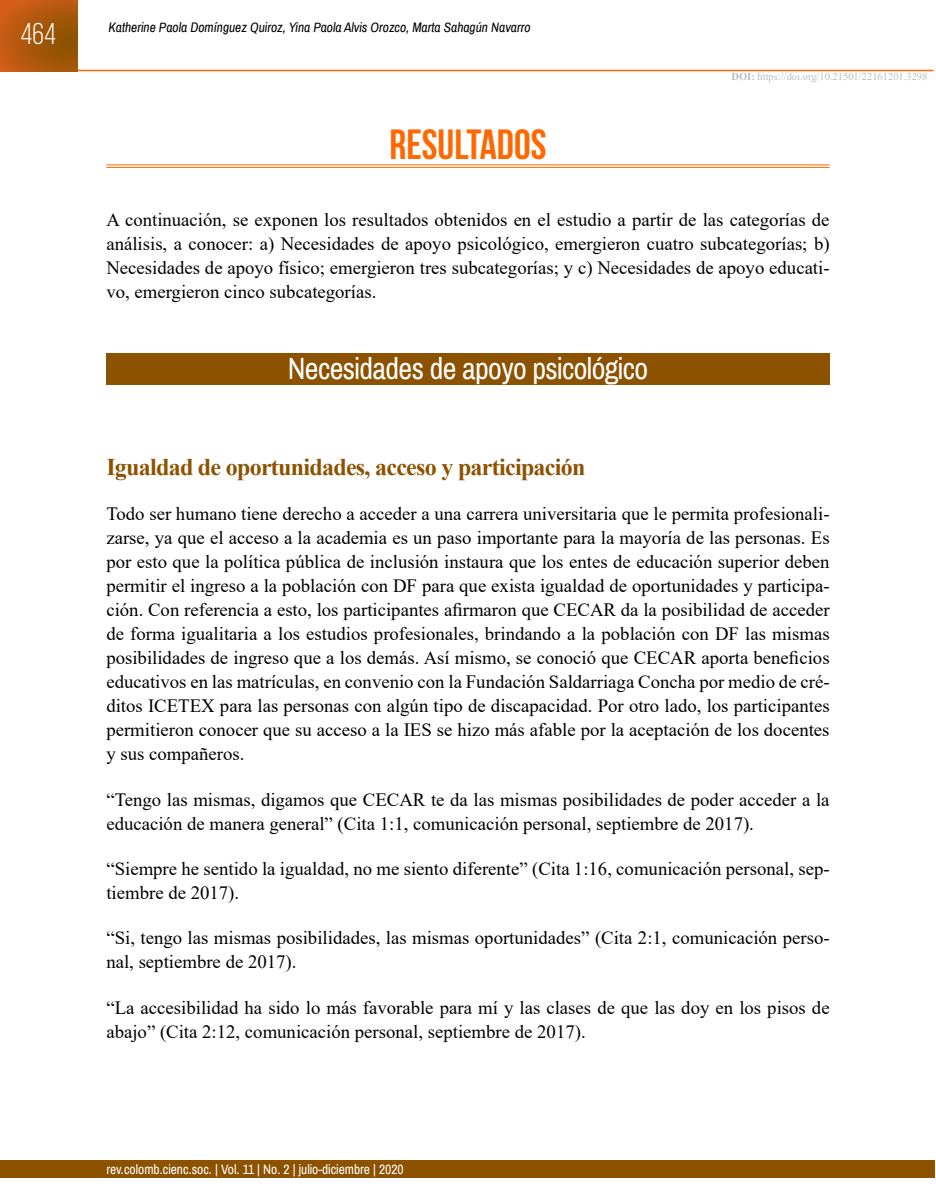
<style>
.page{position:relative;width:936px;height:1191px;background:#fff}
.page>*{position:absolute;margin:0;border:0;box-sizing:border-box;transform-origin:0 0}
.t1{font:700 42px "Bebas Neue";color:#ff6800}
.t2{font:30px "Archivo Narrow";letter-spacing:-.02em;color:#fff}
.t3{font:30px "Bebas Neue";color:#fff}
.t4{font:700 24px "Times New Roman";letter-spacing:-.03em;color:#8c5200}
.t5{font:18.75px/24px "Times New Roman";color:#000}
.t6{font:italic 13.5px "Archivo Narrow";color:#000}
.t7{font:13.5px "Archivo Narrow";color:#fff}
.t8{font:10.5px "Times New Roman";color:#bbbdbe}
.s1{font-weight:700}
</style>
<div class="page">
<div style="left:0;top:1160px;width:934px;height:18px;background:#8c5200"></div>
<hr style="left:77px;top:70px;width:856px;height:1px;background:#ff6800">
<svg style="left:0;top:0;width:78px;height:71px;background:#af580c"></svg>
<hr style="left:106px;top:165px;width:723px;height:1px;background:#ff6800">
<hr style="left:106px;top:167px;width:723px;height:1px;background:#ff6800">
<div style="left:106px;top:353px;width:723px;height:31px;background:#8c5200"></div>
<h2 class="t3" style="left:20px;top:18px;width:37px">464</h2>
<p class="t6" style="left:108px;top:19px;width:423px">Katherine Paola Domínguez Quiroz, Yina Paola Alvis Orozco, Marta Sahagún Navarro</p>
<h1 class="t1" style="left:389px;top:122px;width:158px">RESULTADOS</h1>
<p class="t8" style="left:731px;top:69px;width:197px"><span class="s1">DOI:</span> https://doi.org/10.21501/22161201.3298</p>
<p class="t5" style="left:106px;top:207px;width:724px;text-align:justify">A continuación, se exponen los resultados obtenidos en el estudio a partir de las categorías de análisis, a conocer: a) Necesidades de apoyo psicológico, emergieron cuatro subcategorías; b)<br>Necesidades de apoyo físico; emergieron tres subcategorías; y c) Necesidades de apoyo educati&shy;vo, emergieron cinco subcategorías.</p>
<h2 class="t2" style="left:288px;top:350px;width:362px">Necesidades de apoyo psicológico</h2>
<p class="t4" style="left:106px;top:450px;width:480px">Igualdad de oportunidades, acceso y participación</p>
<p class="t5" style="left:106px;top:501px;width:724px;text-align:justify">Todo ser humano tiene derecho a acceder a una carrera universitaria que le permita profesionali&shy;zarse, ya que el acceso a la academia es un paso importante para la mayoría de las personas. Es por esto que la política pública de inclusión instaura que los entes de educación superior deben permitir el ingreso a la población con DF para que exista igualdad de oportunidades y participa&shy;ción. Con referencia a esto, los participantes afirmaron que CECAR da la posibilidad de acceder de forma igualitaria a los estudios profesionales, brindando a la población con DF las mismas posibilidades de ingreso que a los demás. Así mismo, se conoció que CECAR aporta beneficios educativos en las matrículas, en convenio con la Fundación Saldarriaga Concha por medio de cré&shy;ditos ICETEX para las personas con algún tipo de discapacidad. Por otro lado, los participantes permitieron conocer que su acceso a la IES se hizo más afable por la aceptación de los docentes y sus compañeros.</p>
<p class="t5" style="left:106px;top:787px;width:724px">“Tengo las mismas, digamos que CECAR te da las mismas posibilidades de poder acceder a la educación de manera general” (Cita 1:1, comunicación personal, septiembre de 2017).</p>
<p class="t5" style="left:106px;top:856px;width:724px">“Siempre he sentido la igualdad, no me siento diferente” (Cita 1:16, comunicación personal, sep&shy;tiembre de 2017).</p>
<p class="t5" style="left:106px;top:925px;width:724px">“Si, tengo las mismas posibilidades, las mismas oportunidades” (Cita 2:1, comunicación perso&shy;nal, septiembre de 2017).</p>
<p class="t5" style="left:106px;top:994px;width:724px">“La accesibilidad ha sido lo más favorable para mí y las clases de que las doy en los pisos de abajo” (Cita 2:12, comunicación personal, septiembre de 2017).</p>
<p class="t7" style="left:106px;top:1160px;width:299px">rev.colomb.cienc.soc. | Vol. 11 | No. 2 | julio-diciembre | 2020</p>
</div>
